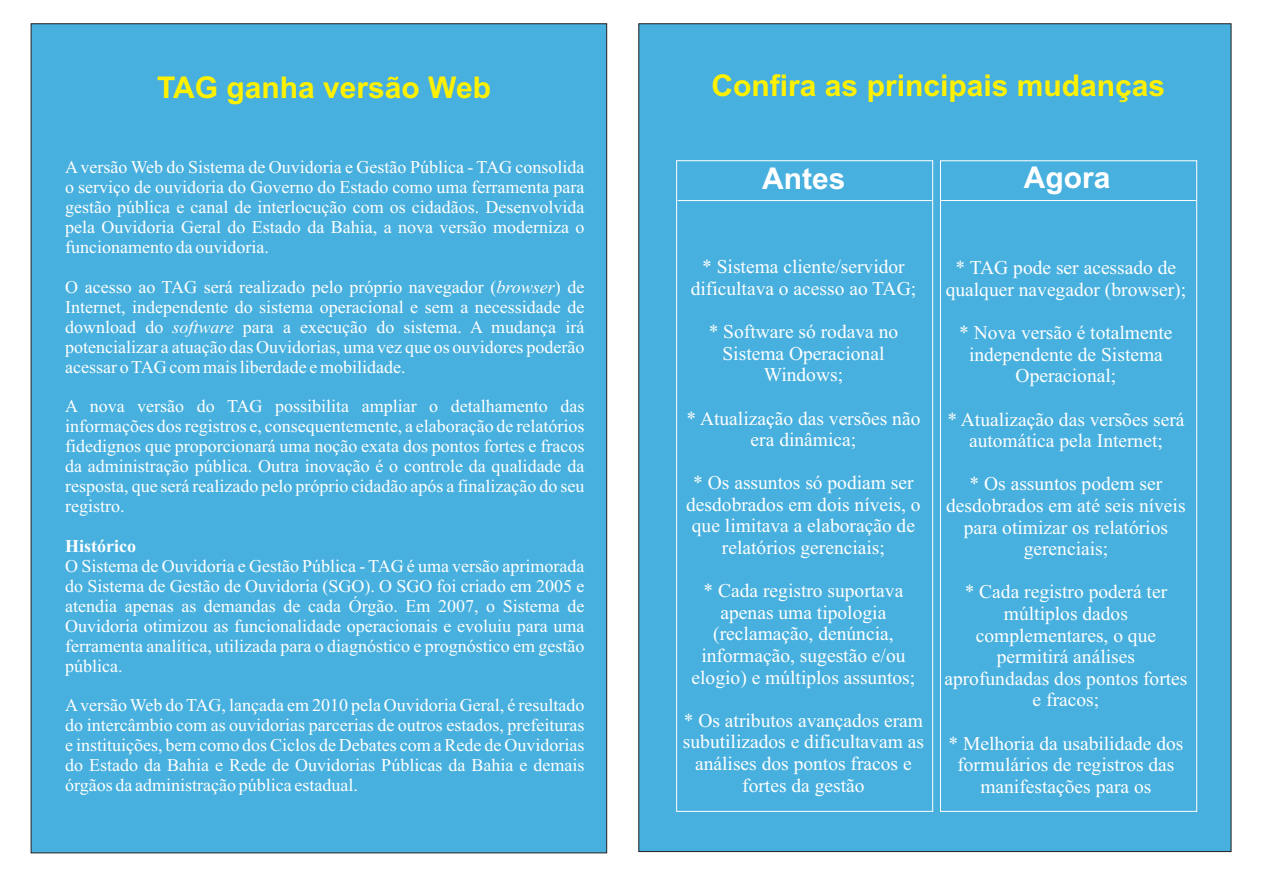
<style>
.page{position:relative;width:1263px;height:893px;background:#fff}
.page>*{position:absolute;margin:0;border:0;box-sizing:border-box;transform-origin:0 0}
.t1{font:700 30px "Arial";color:#fff101}
.t2{font:700 30px "Arial";color:#fff}
.t3{font:19.5px/21.6px "Times New Roman";color:#fff;text-align:center}
.t4{font:18px/20px "Times New Roman";color:#fff;text-align:justify}
.t5{font:700 18px "Times New Roman";color:#fff}
.s1{font-style:italic}
</style>
<div class="page">
<div style="left:638px;top:23px;width:593px;height:829px;background:#47b0de"></div>
<div style="left:31px;top:23px;width:576px;height:830px;background:#47b0de"></div>
<div style="left:676px;top:161px;width:257px;height:650px;border:1px solid #fff"></div>
<div style="left:940px;top:161px;width:257px;height:650px;border:1px solid #fff"></div>
<hr style="left:678px;top:200px;width:254px;height:1px;background:#fff">
<hr style="left:941px;top:200px;width:255px;height:1px;background:#fff">
<h1 class="t1" style="left:157px;top:76px;width:335px">TAG ganha versão Web</h1>
<h1 class="t1" style="left:712px;top:74px;width:455px">Confira as principais mudanças</h1>
<p class="t4" style="left:65px;top:159px;width:521px">Aversão Web do Sistema de Ouvidoria e Gestão Pública - TAG consolida o serviço de ouvidoria do Governo do Estado como uma ferramenta para gestão pública e canal de interlocução com os cidadãos. Desenvolvida pela Ouvidoria Geral do Estado da Bahia, a nova versão moderniza o funcionamento da ouvidoria.</p>
<p class="t4" style="left:65px;top:279px;width:521px">O acesso ao TAG será realizado pelo próprio navegador (<span class="s1">browser</span>) de Internet, independente do sistema operacional e sem a necessidade de download do <span class="s1">software</span> para a execução do sistema. A mudança irá potencializar a atuação das Ouvidorias, uma vez que os ouvidores poderão acessar o TAG com mais liberdade e mobilidade.</p>
<p class="t4" style="left:65px;top:398px;width:521px">A nova versão do TAG possibilita ampliar o detalhamento das informações dos registros e, consequentemente, a elaboração de relatórios fidedignos que proporcionará uma noção exata dos pontos fortes e fracos da administração pública. Outra inovação é o controle da qualidade da resposta, que será realizado pelo próprio cidadão após a finalização do seu registro.</p>
<p class="t5" style="left:65px;top:540px;width:72px">Histórico</p>
<p class="t4" style="left:65px;top:558px;width:521px">O Sistema de Ouvidoria e Gestão Pública - TAG é uma versão aprimorada do Sistema de Gestão de Ouvidoria (SGO). O SGO foi criado em 2005 e atendia apenas as demandas de cada Órgão. Em 2007, o Sistema de Ouvidoria otimizou as funcionalidade operacionais e evoluiu para uma ferramenta analítica, utilizada para o diagnóstico e prognóstico em gestão pública.</p>
<p class="t4" style="left:65px;top:697px;width:521px">Aversão Web do TAG, lançada em 2010 pela Ouvidoria Geral, é resultado do intercâmbio com as ouvidorias parcerias de outros estados, prefeituras e instituições, bem como dos Ciclos de Debates com a Rede de Ouvidorias do Estado da Bahia e Rede de Ouvidorias Públicas da Bahia e demais órgãos da administração pública estadual.</p>
<h1 class="t2" style="left:762px;top:167px;width:85px">Antes</h1>
<h1 class="t2" style="left:1024px;top:166px;width:88px">Agora</h1>
<p class="t3" style="left:691px;top:258px;width:227px">* Sistema cliente/servidor dificultava o acesso ao TAG;</p>
<p class="t3" style="left:709px;top:323px;width:191px">* Software só rodava no<br>Sistema Operacional<br>Windows;</p>
<p class="t3" style="left:686px;top:409px;width:235px">* Atualização das versões não era dinâmica;</p>
<p class="t3" style="left:686px;top:474px;width:236px">* Os assuntos só podiam ser desdobrados em dois níveis, o que limitava a elaboração de relatórios gerenciais;</p>
<p class="t3" style="left:691px;top:582px;width:225px">* Cada registro suportava apenas uma tipologia (reclamação, denúncia, informação, sugestão e/ou elogio) e múltiplos assuntos;</p>
<p class="t3" style="left:683px;top:711px;width:243px">* Os atributos avançados eram subutilizados e dificultavam as análises dos pontos fracos e fortes da gestão</p>
<p class="t3" style="left:946px;top:259px;width:242px">* TAG pode ser acessado de qualquer navegador (browser);</p>
<p class="t3" style="left:959px;top:324px;width:215px">* Nova versão é totalmente independente de Sistema<br>Operacional;</p>
<p class="t3" style="left:947px;top:410px;width:239px">* Atualização das versões será automática pela Internet;</p>
<p class="t3" style="left:946px;top:475px;width:241px">* Os assuntos podem ser desdobrados em até seis níveis para otimizar os relatórios gerenciais;</p>
<p class="t3" style="left:944px;top:583px;width:245px">* Cada registro poderá ter múltiplos dados complementares, o que permitirá análises aprofundadas dos pontos fortes e fracos;</p>
<p class="t3" style="left:948px;top:734px;width:237px">* Melhoria da usabilidade dos formulários de registros das manifestações para os</p>
</div>
